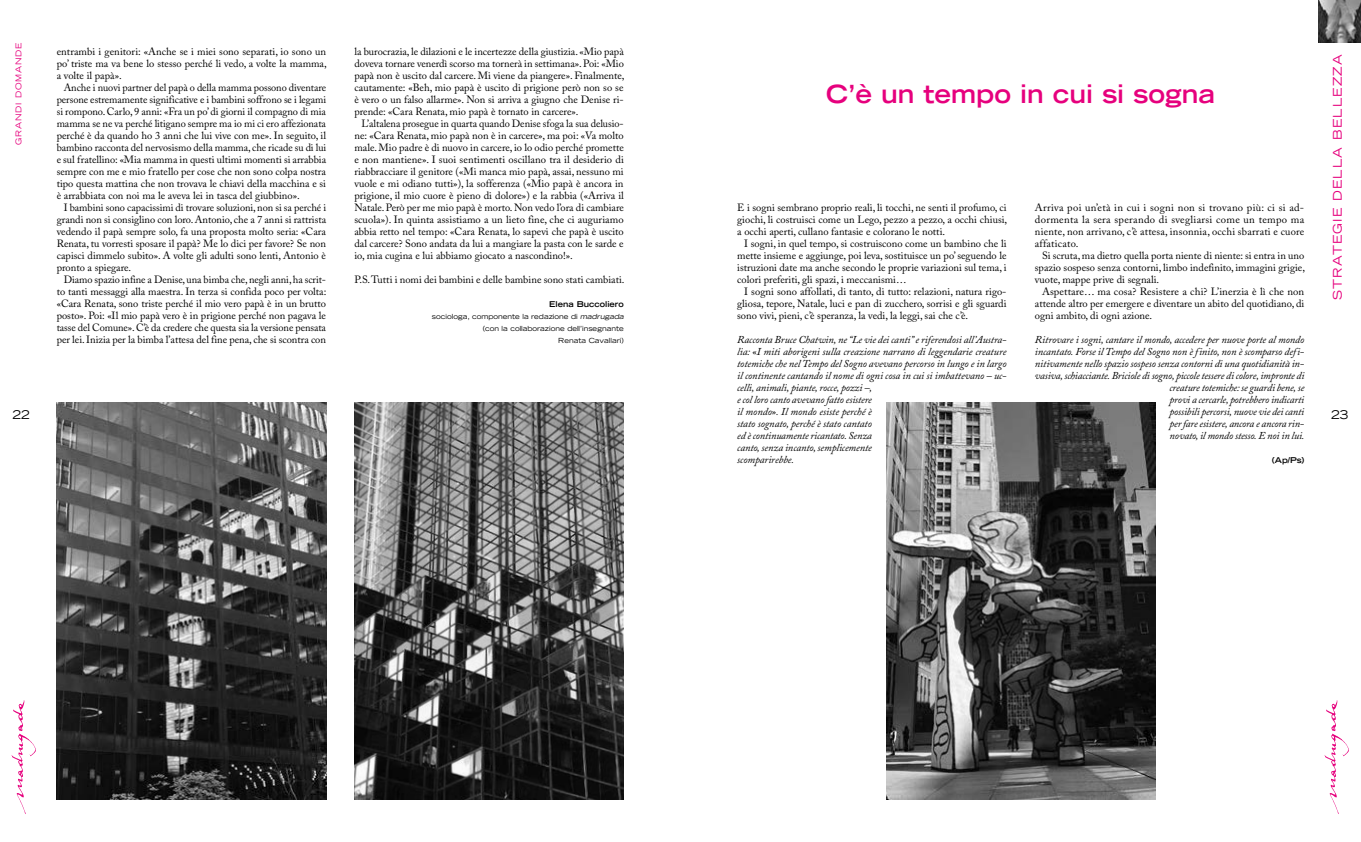
<style>
.page{position:relative;width:1361px;height:842px;background:#fff}
.page>*{position:absolute;margin:0;border:0;box-sizing:border-box;transform-origin:0 0}
.t1{font:700 expanded 25px "Trade Gothic LH";color:#e6007d}
.t2{font:expanded 12px "Trade Gothic LH";letter-spacing:.1em;color:#e6007d}
.t3{font:expanded 12px "Trade Gothic LH";color:#000}
.t4{font:10.5px/12px "Adobe Caslon Pro";color:#000;text-align:justify}
.t5{font:italic 10.5px/12px "Adobe Caslon Pro";letter-spacing:-.01em;color:#000}
.t6{font:700 expanded 8px "Trade Gothic LH";color:#000}
.t7{font:expanded 8px "Trade Gothic LH";letter-spacing:.1em;color:#e6007d}
.t8{font:expanded 7px/12px "Trade Gothic LH";color:#000;text-align:right}
.s1{font-style:italic}
.s2{font-style:normal}
</style>
<div class="page">
<img style="left:1324px;top:700px;width:25px;height:114px">
<img style="left:12px;top:700px;width:24px;height:114px">
<img style="left:1318px;top:0;width:43px;height:43px">
<img style="left:354px;top:403px;width:270px;height:396px">
<img style="left:886px;top:403px;width:269px;height:396px">
<img style="left:57px;top:403px;width:269px;height:396px">
<p class="t7" style="left:13px;top:145px;width:104px;rotate:-90deg">GRANDI DOMANDE</p>
<p class="t4" style="left:57px;top:45px;width:272px">entrambi i genitori: «Anche se i miei sono separati, io sono un po’ triste ma va bene lo stesso perché li vedo, a volte la mamma, a volte il papà».</p>
<p class="t4" style="left:57px;top:81px;width:271px;text-indent:7px">Anche i nuovi partner del papà o della mamma possono diventare persone estremamente significative e i bambini soffrono se i legami si rompono. Carlo, 9 anni: «Fra un po’ di giorni il compagno di mia mamma se ne va perché litigano sempre ma io mi ci ero affezionata perché è da quando ho 3 anni che lui vive con me». In seguito, il bambino racconta del nervosismo della mamma, che ricade su di lui e sul fratellino: «Mia mamma in questi ultimi momenti si arrabbia sempre con me e mio fratello per cose che non sono colpa nostra tipo questa mattina che non trovava le chiavi della macchina e si è arrabbiata con noi ma le aveva lei in tasca del giubbino».</p>
<p class="t4" style="left:57px;top:201px;width:271px;text-indent:7px">I bambini sono capacissimi di trovare soluzioni, non si sa perché i grandi non si consiglino con loro. Antonio, che a 7 anni si rattrista vedendo il papà sempre solo, fa una proposta molto seria: «Cara Renata, tu vorresti sposare il papà? Me lo dici per favore? Se non capisci dimmelo subito». A volte gli adulti sono lenti, Antonio è pronto a spiegare.</p>
<p class="t4" style="left:57px;top:273px;width:271px;text-indent:7px">Diamo spazio infine a Denise, una bimba che, negli anni, ha scrit&shy;to tanti messaggi alla maestra. In terza si confida poco per volta: «Cara Renata, sono triste perché il mio vero papà è in un brutto posto». Poi: «Il mio papà vero è in prigione perché non pagava le tasse del Comune». C’è da credere che questa sia la versione pensata per lei. Inizia per la bimba l’attesa del fine pena, che si scontra con</p>
<p class="t4" style="left:354px;top:45px;width:272px">la burocrazia, le dilazioni e le incertezze della giustizia. «Mio papà doveva tornare venerdì scorso ma tornerà in settimana». Poi: «Mio papà non è uscito dal carcere. Mi viene da piangere». Finalmente, cautamente: «Beh, mio papà è uscito di prigione però non so se è vero o un falso allarme». Non si arriva a giugno che Denise ri&shy;prende: «Cara Renata, mio papà è tornato in carcere».</p>
<p class="t4" style="left:354px;top:117px;width:271px;text-indent:7px">L’altalena prosegue in quarta quando Denise sfoga la sua delusio&shy;ne: «Cara Renata, mio papà non è in carcere», ma poi: «Va molto male. Mio padre è di nuovo in carcere, io lo odio perché promette e non mantiene». I suoi sentimenti oscillano tra il desiderio di riabbracciare il genitore («Mi manca mio papà, assai, nessuno mi vuole e mi odiano tutti»), la sofferenza («Mio papà è ancora in prigione, il mio cuore è pieno di dolore») e la rabbia («Arriva il Natale. Però per me mio papà è morto. Non vedo l’ora di cambiare scuola»). In quinta assistiamo a un lieto fine, che ci auguriamo abbia retto nel tempo: «Cara Renata, lo sapevi che papà è uscito dal carcere? Sono andata da lui a mangiare la pasta con le sarde e io, mia cugina e lui abbiamo giocato a nascondino!».</p>
<p class="t4" style="left:354px;top:273px;width:272px">P.S. Tutti i nomi dei bambini e delle bambine sono stati cambiati.</p>
<p class="t6" style="left:549px;top:298px;width:76px">Elena Buccoliero</p>
<p class="t8" style="left:432px;top:310px;width:195px">sociologa, componente la redazione di <span class="s1">madrugada </span>(con la collaborazione dell’insegnante<br>Renata Cavallari)</p>
<p class="t2" style="left:1329px;top:300px;width:247px;rotate:-90deg">STRATEGIE DELLA BELLEZZA</p>
<h1 class="t1" style="left:826px;top:77px;width:390px">C’è un tempo in cui si sogna</h1>
<p class="t4" style="left:1035px;top:201px;width:271px">Arriva poi un’età in cui i sogni non si trovano più: ci si ad&shy;dormenta la sera sperando di svegliarsi come un tempo ma niente, non arrivano, c’è attesa, insonnia, occhi sbarrati e cuore affaticato.</p>
<p class="t4" style="left:1035px;top:249px;width:272px;text-indent:7px">Si scruta, ma dietro quella porta niente di niente: si entra in uno spazio sospeso senza contorni, limbo indefinito, immagini grigie, vuote, mappe prive di segnali.</p>
<p class="t4" style="left:1035px;top:285px;width:271px;text-indent:7px">Aspettare… ma cosa? Resistere a chi? L’inerzia è lì che non attende altro per emergere e diventare un abito del quotidiano, di ogni ambito, di ogni azione.</p>
<p class="t5" style="left:1035px;top:333px;width:271px;text-align:right">Ritrovare i sogni, cantare il mondo, accedere per nuove porte al mondo incantato. Forse il Tempo del Sogno non è finito, non è scomparso defi&shy;nitivamente nello spazio sospeso senza contorni di una quotidianità in&shy;vasiva, schiacciante. Briciole di sogno, piccole tessere di colore, impronte di creature totemiche: se guardi bene, se<br>provi a cercarle, potrebbero indicarti<br>possibili percorsi, nuove vie dei canti<br>per fare esistere, ancora e ancora rin-<br>novato, il mondo stesso. E noi in lui.</p>
<p class="t6" style="left:1272px;top:454px;width:33px">(Ap/Ps)</p>
<p class="t4" style="left:737px;top:201px;width:272px">E i sogni sembrano proprio reali, li tocchi, ne senti il profumo, ci giochi, li costruisci come un Lego, pezzo a pezzo, a occhi chiusi, a occhi aperti, cullano fantasie e colorano le notti.</p>
<p class="t4" style="left:737px;top:237px;width:271px;text-indent:7px">I sogni, in quel tempo, si costruiscono come un bambino che li mette insieme e aggiunge, poi leva, sostituisce un po’ seguendo le istruzioni date ma anche secondo le proprie variazioni sul tema, i colori preferiti, gli spazi, i meccanismi…</p>
<p class="t4" style="left:737px;top:285px;width:271px;text-indent:7px">I sogni sono affollati, di tanto, di tutto: relazioni, natura rigo&shy;gliosa, tepore, Natale, luci e pan di zucchero, sorrisi e gli sguardi sono vivi, pieni, c’è speranza, la vedi, la leggi, sai che c’è.</p>
<p class="t5" style="left:737px;top:333px;width:271px">Racconta Bruce Chatwin, ne “Le vie dei canti” e riferendosi all’Austra&shy;lia: <span class="s2">«</span>I miti aborigeni sulla creazione narrano di leggendarie creature totemiche che nel Tempo del Sogno avevano percorso in lungo e in largo il continente cantando il nome di ogni cosa in cui si imbattevano – uc&shy;celli, animali, piante, rocce, pozzi –,<br>e col loro canto avevano fatto esistere<br>il mondo<span class="s2">»</span>. Il mondo esiste perché è<br>stato sognato, perché è stato cantato<br>ed è continuamente ricantato. Senza<br>canto, senza incanto, semplicemente<br>scomparirebbe.</p>
<p class="t3" style="left:13px;top:406px;width:19px">22</p>
<p class="t3" style="left:1331px;top:406px;width:19px">23</p>
</div>
